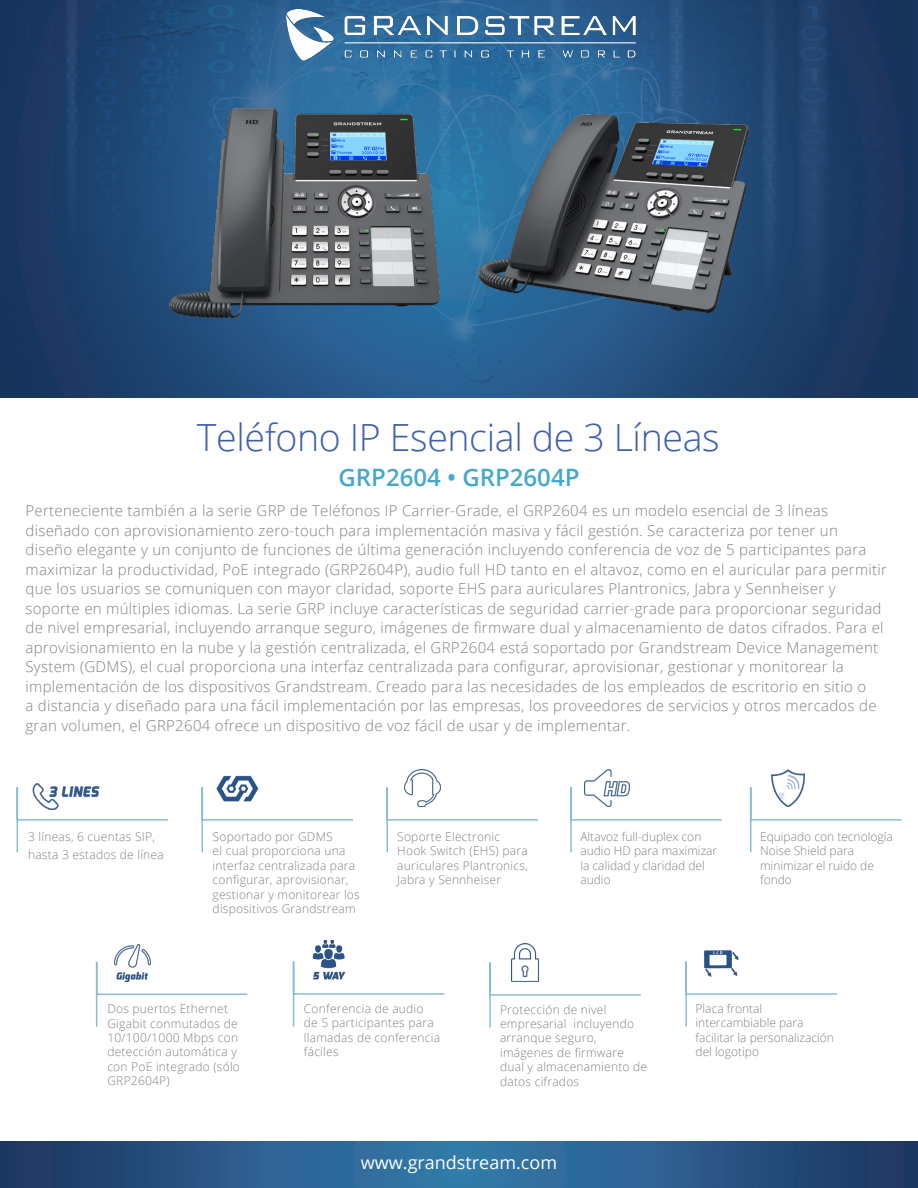
<style>
.page{position:relative;width:918px;height:1188px;background:#fff}
.page>*{position:absolute;margin:0;border:0;box-sizing:border-box;transform-origin:0 0}
.t1{font:300 37.5px "Open Sans";letter-spacing:-.01em;color:#3e60ac}
.t2{font:600 24px "Open Sans";color:#46a8ca}
.t3{font:18px "Open Sans";color:#fff}
.t4{font:300 15px/19.5px "Open Sans";letter-spacing:.02em;color:#808285}
.t5{font:300 12px/14.4px "Open Sans";letter-spacing:.02em;color:#808285}
.t6{font:300 12px/14.4px "Open Sans";color:#808285}
</style>
<div class="page">
<img style="left:0;top:0;width:916px;height:396px">
<img style="left:278px;top:10px;width:362px;height:53px">
<svg style="left:0;top:1142px;width:918px;height:46px;background:#295988"></svg>
<svg style="left:16px;top:787px;width:152px;height:66px"></svg>
<img style="left:31px;top:783px;width:72px;height:26px">
<img style="left:704px;top:950px;width:35px;height:10px">
<svg style="left:685px;top:960px;width:152px;height:67px"></svg>
<svg style="left:489px;top:962px;width:152px;height:66px"></svg>
<img style="left:511px;top:944px;width:28px;height:38px">
<svg style="left:292px;top:961px;width:153px;height:66px"></svg>
<img style="left:304px;top:941px;width:51px;height:42px">
<svg style="left:95px;top:961px;width:153px;height:66px"></svg>
<img style="left:114px;top:945px;width:37px;height:36px">
<svg style="left:201px;top:787px;width:152px;height:66px"></svg>
<img style="left:215px;top:775px;width:46px;height:34px">
<svg style="left:386px;top:787px;width:152px;height:66px"></svg>
<img style="left:404px;top:769px;width:37px;height:37px">
<svg style="left:570px;top:786px;width:152px;height:67px"></svg>
<img style="left:584px;top:769px;width:45px;height:38px">
<svg style="left:749px;top:787px;width:153px;height:66px"></svg>
<img style="left:772px;top:770px;width:33px;height:37px">
<img style="left:170px;top:109px;width:270px;height:208px">
<img style="left:479px;top:115px;width:270px;height:197px">
<p class="t1" style="left:197px;top:412px;width:524px">Teléfono IP Esencial de 3 Líneas</p>
<p class="t2" style="left:339px;top:461px;width:242px">GRP2604 • GRP2604P</p>
<p class="t4" style="left:26px;top:501px;width:863px">Perteneciente también a la serie GRP de Teléfonos IP Carrier-Grade, el GRP2604 es un modelo esencial de 3 líneas diseñado con aprovisionamiento zero-touch para implementación masiva y fácil gestión. Se caracteriza por tener un diseño elegante y un conjunto de funciones de última generación incluyendo conferencia de voz de 5 participantes para maximizar la productividad, PoE integrado (GRP2604P), audio full HD tanto en el altavoz, como en el auricular para permitir que los usuarios se comuniquen con mayor claridad, soporte EHS para auriculares Plantronics, Jabra y Sennheiser y soporte en múltiples idiomas. La serie GRP incluye características de seguridad carrier-grade para proporcionar seguridad de nivel empresarial, incluyendo arranque seguro, imágenes de firmware dual y almacenamiento de datos cifrados. Para el aprovisionamiento en la nube y la gestión centralizada, el GRP2604 está soportado por Grandstream Device Management System (GDMS), el cual proporciona una interfaz centralizada para configurar, aprovisionar, gestionar y monitorear la implementación de los dispositivos Grandstream. Creado para las necesidades de los empleados de escritorio en sitio o<br>a distancia y diseñado para una fácil implementación por las empresas, los proveedores de servicios y otros mercados de gran volumen, el GRP2604 ofrece un dispositivo de voz fácil de usar y de implementar.</p>
<p class="t5" style="left:28px;top:827px;width:137px;line-height:18px">3 líneas, 6 cuentas SIP, hasta 3 estados de línea</p>
<p class="t5" style="left:213px;top:829px;width:149px">Soportado por GDMS<br>el cual proporciona una interfaz centralizada para configurar, aprovisionar, gestionar y monitorear los dispositivos Grandstream</p>
<p class="t5" style="left:397px;top:829px;width:132px">Soporte Electronic<br>Hook Switch (EHS) para auriculares Plantronics,<br>Jabra y Sennheiser</p>
<p class="t6" style="left:580px;top:829px;width:138px">Altavoz full-duplex con audio HD para maximizar la calidad y claridad del audio</p>
<p class="t6" style="left:760px;top:829px;width:134px">Equipado con tecnología<br>Noise Shield para minimizar el ruido de fondo</p>
<p class="t5" style="left:107px;top:1001px;width:134px">Dos puertos Ethernet<br>Gigabit conmutados de<br>10/100/1000 Mbps con detección automática y con PoE integrado (sólo<br>GRP2604P)</p>
<p class="t5" style="left:304px;top:1001px;width:138px">Conferencia de audio de 5 participantes para llamadas de conferencia fáciles</p>
<p class="t5" style="left:500px;top:1002px;width:149px">Protección de nivel empresarial incluyendo arranque seguro, imágenes de firmware dual y almacenamiento de datos cifrados</p>
<p class="t3" style="left:361px;top:1151px;width:198px">www.grandstream.com</p>
<p class="t6" style="left:696px;top:1001px;width:140px">Placa frontal intercambiable para facilitar la personalización del logotipo</p>
</div>
